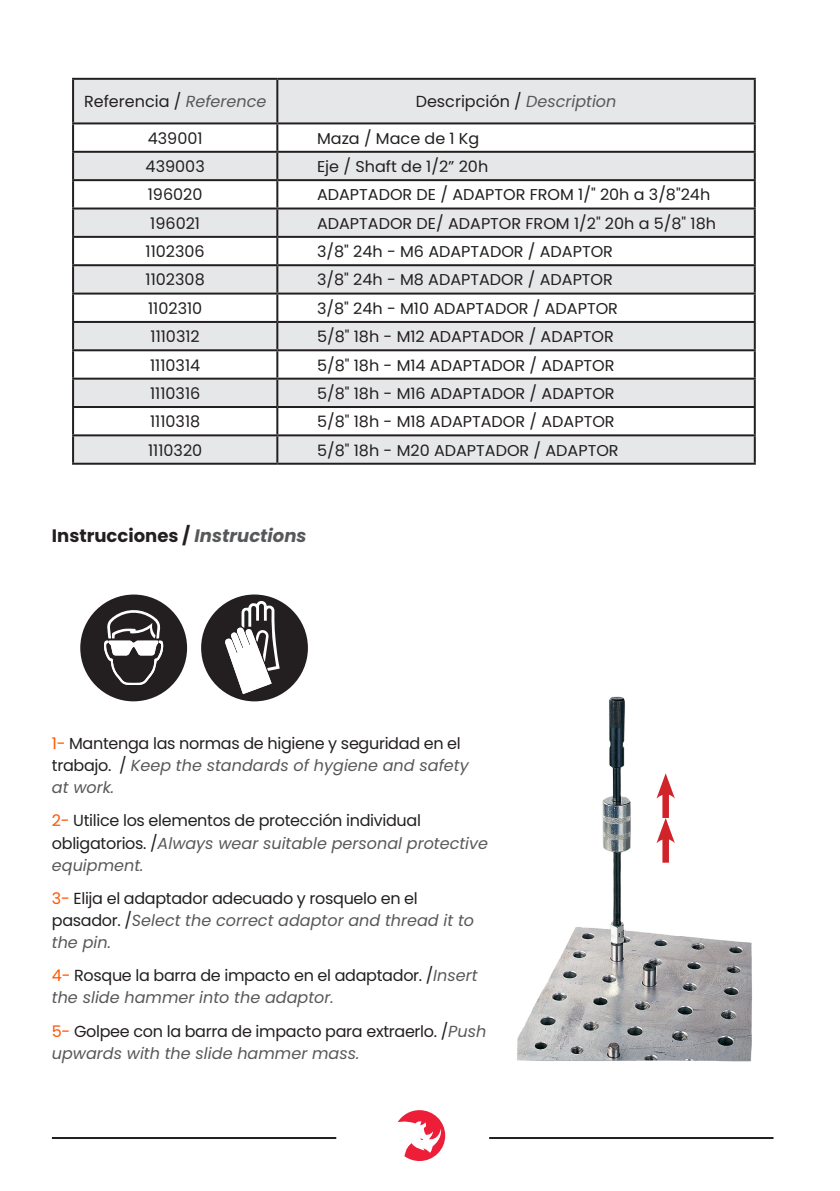
<style>
.page{position:relative;width:840px;height:1191px;background:#fff}
.page>*{position:absolute;margin:0;border:0;box-sizing:border-box;transform-origin:0 0}
.t1{font:700 18px "Poppins";color:#231f20}
.t2{font:16px/22px "Poppins";letter-spacing:-.02em;color:#231f20}
.t3{font:16px "Poppins";color:#231f20}
.t4{font:15.6px "Poppins";color:#231f20}
.s1{font-style:italic;color:#57585a}
.s2{color:#ff5601}
</style>
<div class="page">
<svg style="left:80px;top:594px;width:107px;height:107px"></svg>
<svg style="left:201px;top:594px;width:107px;height:107px"></svg>
<hr style="left:52px;top:1137px;width:284px;height:2px;background:#231f20">
<hr style="left:489px;top:1137px;width:284px;height:2px;background:#231f20">
<svg style="left:397px;top:1110px;width:48px;height:51px"></svg>
<svg style="left:74px;top:80px;width:679px;height:383px;fill:#e6e7e9"></svg>
<hr style="left:72px;top:78px;width:205px;height:2px;background:#231f20">
<hr style="left:72px;top:80px;width:2px;height:42px;background:#231f20">
<hr style="left:277px;top:78px;width:478px;height:2px;background:#231f20">
<hr style="left:276px;top:80px;width:2px;height:42px;background:#231f20">
<hr style="left:753px;top:80px;width:2px;height:42px;background:#231f20">
<hr style="left:72px;top:122px;width:205px;height:2px;background:#231f20">
<hr style="left:72px;top:124px;width:2px;height:27px;background:#231f20">
<hr style="left:277px;top:122px;width:478px;height:2px;background:#231f20">
<hr style="left:276px;top:124px;width:2px;height:27px;background:#231f20">
<hr style="left:753px;top:124px;width:2px;height:27px;background:#231f20">
<hr style="left:72px;top:151px;width:205px;height:2px;background:#231f20">
<hr style="left:72px;top:153px;width:2px;height:26px;background:#231f20">
<hr style="left:277px;top:151px;width:478px;height:2px;background:#231f20">
<hr style="left:276px;top:153px;width:2px;height:26px;background:#231f20">
<hr style="left:753px;top:153px;width:2px;height:26px;background:#231f20">
<hr style="left:72px;top:179px;width:205px;height:2px;background:#231f20">
<hr style="left:72px;top:181px;width:2px;height:26px;background:#231f20">
<hr style="left:277px;top:179px;width:478px;height:2px;background:#231f20">
<hr style="left:276px;top:181px;width:2px;height:26px;background:#231f20">
<hr style="left:753px;top:181px;width:2px;height:26px;background:#231f20">
<hr style="left:72px;top:207px;width:205px;height:2px;background:#231f20">
<hr style="left:72px;top:209px;width:2px;height:27px;background:#231f20">
<hr style="left:277px;top:207px;width:478px;height:2px;background:#231f20">
<hr style="left:276px;top:209px;width:2px;height:27px;background:#231f20">
<hr style="left:753px;top:209px;width:2px;height:27px;background:#231f20">
<hr style="left:72px;top:236px;width:205px;height:2px;background:#231f20">
<hr style="left:72px;top:238px;width:2px;height:26px;background:#231f20">
<hr style="left:277px;top:236px;width:478px;height:2px;background:#231f20">
<hr style="left:276px;top:238px;width:2px;height:26px;background:#231f20">
<hr style="left:753px;top:238px;width:2px;height:26px;background:#231f20">
<hr style="left:72px;top:264px;width:205px;height:2px;background:#231f20">
<hr style="left:72px;top:266px;width:2px;height:26px;background:#231f20">
<hr style="left:277px;top:264px;width:478px;height:2px;background:#231f20">
<hr style="left:276px;top:266px;width:2px;height:26px;background:#231f20">
<hr style="left:753px;top:266px;width:2px;height:26px;background:#231f20">
<hr style="left:72px;top:292px;width:205px;height:2px;background:#231f20">
<hr style="left:72px;top:294px;width:2px;height:27px;background:#231f20">
<hr style="left:277px;top:292px;width:478px;height:2px;background:#231f20">
<hr style="left:276px;top:294px;width:2px;height:27px;background:#231f20">
<hr style="left:753px;top:294px;width:2px;height:27px;background:#231f20">
<hr style="left:72px;top:321px;width:205px;height:2px;background:#231f20">
<hr style="left:72px;top:323px;width:2px;height:26px;background:#231f20">
<hr style="left:277px;top:321px;width:478px;height:2px;background:#231f20">
<hr style="left:276px;top:323px;width:2px;height:26px;background:#231f20">
<hr style="left:753px;top:323px;width:2px;height:26px;background:#231f20">
<hr style="left:72px;top:349px;width:205px;height:2px;background:#231f20">
<hr style="left:72px;top:351px;width:2px;height:27px;background:#231f20">
<hr style="left:277px;top:349px;width:478px;height:2px;background:#231f20">
<hr style="left:276px;top:351px;width:2px;height:27px;background:#231f20">
<hr style="left:753px;top:351px;width:2px;height:27px;background:#231f20">
<hr style="left:72px;top:378px;width:205px;height:2px;background:#231f20">
<hr style="left:72px;top:380px;width:2px;height:26px;background:#231f20">
<hr style="left:277px;top:378px;width:478px;height:2px;background:#231f20">
<hr style="left:276px;top:380px;width:2px;height:26px;background:#231f20">
<hr style="left:753px;top:380px;width:2px;height:26px;background:#231f20">
<hr style="left:72px;top:406px;width:205px;height:2px;background:#231f20">
<hr style="left:72px;top:408px;width:2px;height:26px;background:#231f20">
<hr style="left:277px;top:406px;width:478px;height:2px;background:#231f20">
<hr style="left:276px;top:408px;width:2px;height:26px;background:#231f20">
<hr style="left:753px;top:408px;width:2px;height:26px;background:#231f20">
<hr style="left:72px;top:434px;width:205px;height:2px;background:#231f20">
<hr style="left:72px;top:436px;width:2px;height:27px;background:#231f20">
<hr style="left:277px;top:434px;width:478px;height:2px;background:#231f20">
<hr style="left:276px;top:436px;width:2px;height:27px;background:#231f20">
<hr style="left:753px;top:436px;width:2px;height:27px;background:#231f20">
<hr style="left:72px;top:463px;width:205px;height:2px;background:#231f20">
<hr style="left:277px;top:463px;width:478px;height:2px;background:#231f20">
<img style="left:517px;top:696px;width:235px;height:366px">
<div style="left:662px;top:789px;width:6px;height:29px;background:#d1232a"></div>
<svg style="left:656px;top:773px;width:18px;height:25px"></svg>
<div style="left:662px;top:833px;width:6px;height:29px;background:#d1232a"></div>
<svg style="left:656px;top:818px;width:18px;height:25px"></svg>
<p class="t3" style="left:84px;top:92px;width:184px">Referencia / <span class="s1">Reference</span></p>
<p class="t3" style="left:415px;top:92px;width:202px">Descripción / <span class="s1">Description</span></p>
<p class="t2" style="left:148px;top:127px;width:56px">439001</p>
<p class="t4" style="left:317px;top:129px;width:164px">Maza / Mace de 1 Kg</p>
<p class="t2" style="left:145px;top:155px;width:61px">439003</p>
<p class="t4" style="left:317px;top:157px;width:173px">Eje / Shaft de 1/2” 20h</p>
<p class="t2" style="left:148px;top:184px;width:56px">196020</p>
<p class="t4" style="left:317px;top:186px;width:394px">ADAPTADOR DE / ADAPTOR FROM 1/" 20h a 3/8"24h</p>
<p class="t2" style="left:150px;top:212px;width:51px">196021</p>
<p class="t4" style="left:317px;top:214px;width:400px">ADAPTADOR DE/ ADAPTOR FROM 1/2" 20h a 5/8" 18h</p>
<p class="t3" style="left:145px;top:242px;width:61px">1102306</p>
<p class="t4" style="left:317px;top:243px;width:297px">3/8" 24h - M6 ADAPTADOR / ADAPTOR</p>
<p class="t3" style="left:145px;top:270px;width:61px">1102308</p>
<p class="t4" style="left:317px;top:271px;width:297px">3/8" 24h - M8 ADAPTADOR / ADAPTOR</p>
<p class="t3" style="left:148px;top:299px;width:56px">1102310</p>
<p class="t4" style="left:317px;top:299px;width:302px">3/8" 24h - M10 ADAPTADOR / ADAPTOR</p>
<p class="t3" style="left:150px;top:327px;width:51px">1110312</p>
<p class="t4" style="left:317px;top:328px;width:298px">5/8" 18h - M12 ADAPTADOR / ADAPTOR</p>
<p class="t3" style="left:150px;top:356px;width:52px">1110314</p>
<p class="t4" style="left:317px;top:356px;width:299px">5/8" 18h - M14 ADAPTADOR / ADAPTOR</p>
<p class="t3" style="left:150px;top:384px;width:52px">1110316</p>
<p class="t4" style="left:317px;top:384px;width:299px">5/8" 18h - M16 ADAPTADOR / ADAPTOR</p>
<p class="t3" style="left:150px;top:412px;width:52px">1110318</p>
<p class="t4" style="left:317px;top:413px;width:299px">5/8" 18h - M18 ADAPTADOR / ADAPTOR</p>
<p class="t3" style="left:148px;top:441px;width:56px">1110320</p>
<p class="t4" style="left:317px;top:441px;width:303px">5/8" 18h - M20 ADAPTADOR / ADAPTOR</p>
<p class="t1" style="left:52px;top:525px;width:256px">Instrucciones / <span class="s1">Instructions</span></p>
<p class="t2" style="left:52px;top:732px;width:418px"><span class="s2">1-</span> Mantenga las normas de higiene y seguridad en el trabajo. / <span class="s1">Keep the standards of hygiene and safety at work.</span></p>
<p class="t2" style="left:52px;top:810px;width:437px"><span class="s2">2-</span> Utilice los elementos de protección individual obligatorios. /<span class="s1">Always wear suitable personal protective equipment.</span></p>
<p class="t2" style="left:52px;top:887px;width:423px"><span class="s2">3-</span> Elija el adaptador adecuado y rosquelo en el pasador. /<span class="s1">Select the correct adaptor and thread it to the pin.</span></p>
<p class="t2" style="left:52px;top:964px;width:427px"><span class="s2">4-</span> Rosque la barra de impacto en el adaptador. /<span class="s1">Insert the slide hammer into the adaptor.</span></p>
<p class="t2" style="left:52px;top:1020px;width:435px"><span class="s2">5-</span> Golpee con la barra de impacto para extraerlo. /<span class="s1">Push upwards with the slide hammer mass.</span></p>
</div>
